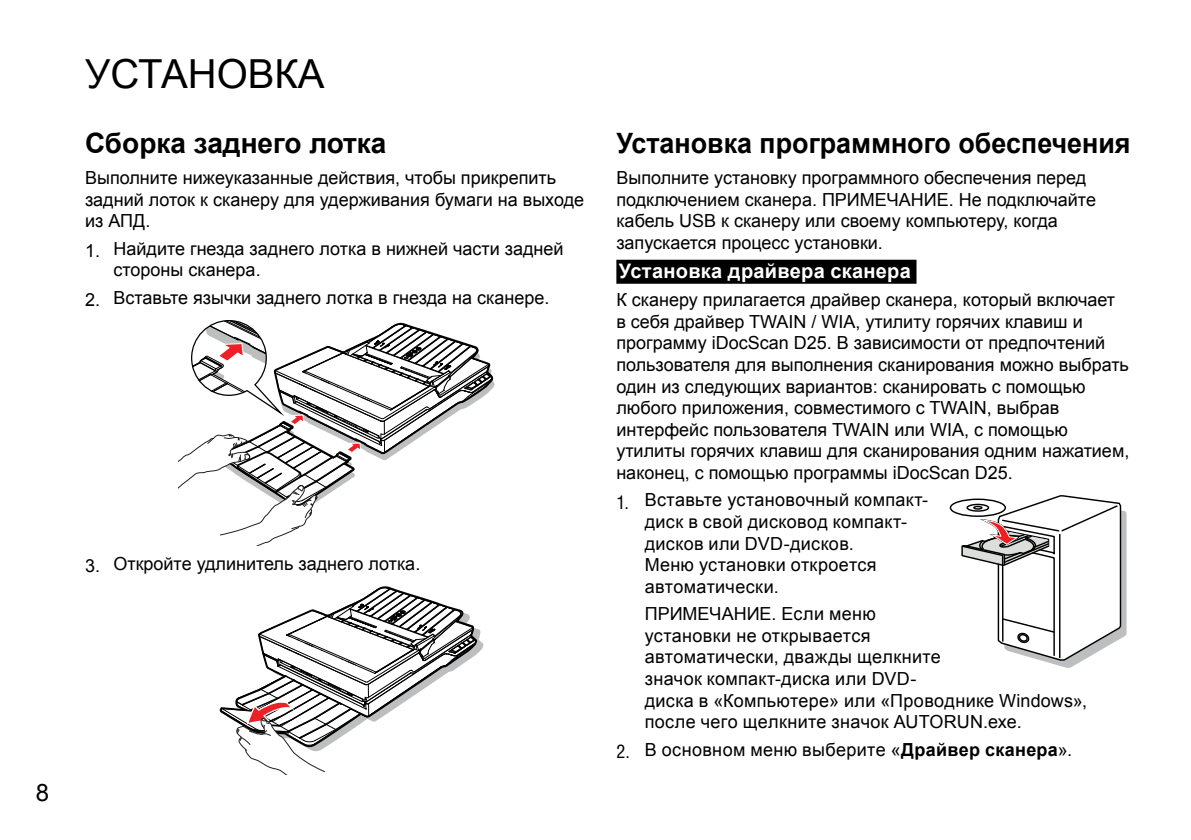
<style>
.page{position:relative;width:1191px;height:840px;background:#fff}
.page>*{position:absolute;margin:0;border:0;box-sizing:border-box;transform-origin:0 0}
.t1{font:40px "Arial";color:#000}
.t2{font:700 28px "Arial";color:#000;scale:.96 1}
.t3{font:700 28px "Arial";color:#000}
.t4{font:24px "Arial";color:#000}
.t5{font:700 20px "Arial";letter-spacing:.01em;color:#fff}
.t6{font:18px/21.6px "Arial";color:#000}
.t7{font:18px/21.6px "Arial";letter-spacing:.02em;color:#000}
.s1{font-family:"Helvetica LT Std";font-stretch:condensed}
.s2{font-weight:700}
</style>
<div class="page">
<svg style="left:178px;top:320px;width:317px;height:224px"></svg>
<svg style="left:220px;top:586px;width:256px;height:187px"></svg>
<div style="left:616px;top:259px;width:300px;height:24px;background:#000"></div>
<svg style="left:949px;top:495px;width:178px;height:173px"></svg>
<h3 class="t4" style="left:36px;top:776px;width:15px">8</h3>
<h1 class="t1" style="left:85px;top:48px;width:241px">УСТАНОВКА</h1>
<h2 class="t3" style="left:85px;top:125px;width:303px">Сборка заднего лотка</h2>
<p class="t6" style="left:85px;top:167px;width:500px">Выполните нижеуказанные действия, чтобы прикрепить задний лоток к сканеру для удерживания бумаги на выходе из АПД.</p>
<p class="t6" style="left:113px;top:238px;width:451px;text-indent:-28px">1. Найдите гнезда заднего лотка в нижней части задней стороны сканера.</p>
<p class="t6" style="left:85px;top:286px;width:466px">2. Вставьте язычки заднего лотка в гнезда на сканере.</p>
<p class="t6" style="left:85px;top:552px;width:337px">3. Откройте удлинитель заднего лотка.</p>
<h2 class="t2" style="left:616px;top:125px;width:537px">Установка программного обеспечения</h2>
<p class="t6" style="left:616px;top:167px;width:481px">Выполните установку программного обеспечения перед подключением сканера. ПРИМЕЧАНИЕ. Не подключайте кабель USB к сканеру или своему компьютеру, когда запускается процесс установки.</p>
<p class="t5" style="left:619px;top:257px;width:293px">Установка драйвера сканера</p>
<p class="t6" style="left:616px;top:289px;width:514px">К сканеру прилагается драйвер сканера, который включает<br>в себя драйвер TWAIN / WIA, утилиту горячих клавиш и программу iDocScan D25. В зависимости от предпочтений пользователя для выполнения сканирования можно выбрать один из следующих вариантов: сканировать с помощью любого приложения, совместимого с TWAIN, выбрав интерфейс пользователя TWAIN или WIA, с помощью утилиты горячих клавиш для сканирования одним нажатием, наконец, с помощью программы iDocScan D25.</p>
<p class="t7" style="left:645px;top:489px;width:285px;text-indent:-28px"><span class="s1">1.</span> Вставьте установочный компакт&shy;диск в свой дисковод компакт&shy;дисков или DVD-дисков.<br>Меню установки откроется автоматически.</p>
<p class="t7" style="left:645px;top:603px;width:444px">ПРИМЕЧАНИЕ. Если меню<br>установки не открывается<br>автоматически, дважды щелкните<br>значок компакт-диска или DVD-<br>диска в «Компьютере» или «Проводнике Windows», после чего щелкните значок AUTORUN.exe.</p>
<p class="t7" style="left:616px;top:738px;width:457px"><span class="s1">2.</span> В основном меню выберите «<span class="s2">Драйвер сканера</span>».</p>
</div>
